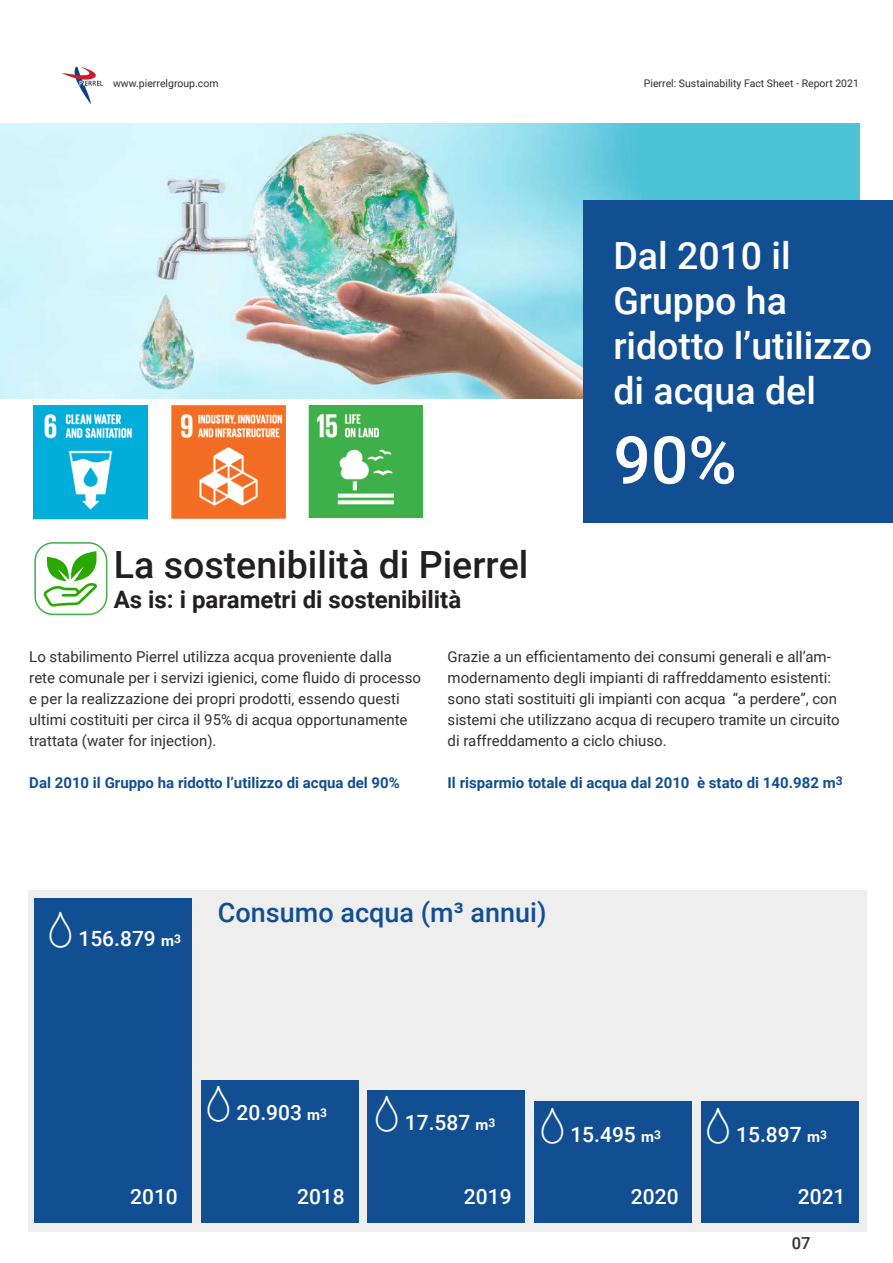
<style>
.page{position:relative;width:893px;height:1263px;background:#fff}
.page>*{position:absolute;margin:0;border:0;box-sizing:border-box;transform-origin:0 0}
.t1{font:500 66px "Roboto";color:#fff}
.t2{font:500 37.5px/45px "Roboto";color:#fff}
.t3{font:500 37.5px "Roboto";color:#231f20}
.t4{font:500 27px "Roboto";color:#124f92}
.t5{font:700 24px "Roboto";color:#231f20}
.t6{font:500 21px "Roboto";color:#fff}
.t7{font:500 16.5px "Roboto";color:#312f30}
.t8{font:15px/21px "Roboto";color:#312f30}
.t9{font:700 15px "Roboto";color:#124f92}
.t10{font:10.5px "Roboto";color:#312f30}
.s1{font-weight:700;font-size:15px}
.s2{font-weight:700;font-size:12px}
</style>
<div class="page">
<img style="left:62px;top:66px;width:40px;height:38px">
<div style="left:28px;top:890px;width:838px;height:341px;background:#eeeeef"></div>
<div style="left:0;top:123px;width:859px;height:276px;background:#4cc4d6"></div>
<img style="left:0;top:123px;width:641px;height:276px">
<div style="left:584px;top:200px;width:309px;height:322px;background:#124f92"></div>
<div style="left:34px;top:898px;width:158px;height:324px;background:#124f92"></div>
<div style="left:200px;top:1080px;width:158px;height:142px;background:#124f92"></div>
<div style="left:367px;top:1090px;width:158px;height:132px;background:#124f92"></div>
<div style="left:534px;top:1101px;width:158px;height:121px;background:#124f92"></div>
<div style="left:701px;top:1101px;width:158px;height:121px;background:#124f92"></div>
<img style="left:34px;top:405px;width:114px;height:114px">
<img style="left:171px;top:405px;width:115px;height:113px">
<img style="left:308px;top:405px;width:114px;height:113px">
<svg style="left:43px;top:551px;width:54px;height:56px"></svg>
<div style="left:34px;top:542px;width:73px;height:73px;border:2px solid #40ae49;border-radius:18px"></div>
<p class="t10" style="left:113px;top:76px;width:107px">www.pierrelgroup.com</p>
<p class="t10" style="left:644px;top:76px;width:217px">Pierrel: Sustainability Fact Sheet - Report 2021</p>
<h2 class="t3" style="left:114px;top:538px;width:416px">La sostenibilità di Pierrel</h2>
<h3 class="t5" style="left:114px;top:582px;width:349px">As is: i parametri di sostenibilità</h3>
<h2 class="t2" style="left:613px;top:232px;width:260px">Dal 2010 il<br>Gruppo ha ridotto l’utilizzo di acqua del</h2>
<h1 class="t1" style="left:613px;top:414px;width:125px">90%</h1>
<p class="t8" style="left:29px;top:646px;width:393px">Lo stabilimento Pierrel utilizza acqua proveniente dalla rete comunale per i servizi igienici, come fluido di processo e per la realizzazione dei propri prodotti, essendo questi ultimi costituiti per circa il 95% di acqua opportunamente trattata (water for injection).</p>
<p class="t9" style="left:29px;top:772px;width:372px">Dal 2010 il Gruppo ha ridotto l’utilizzo di acqua del 90%</p>
<p class="t8" style="left:448px;top:646px;width:394px">Grazie a un efficientamento dei consumi generali e all’am&shy;modernamento degli impianti di raffreddamento esistenti: sono stati sostituiti gli impianti con acqua “a perdere”, con sistemi che utilizzano acqua di recupero tramite un circuito di raffreddamento a ciclo chiuso.</p>
<p class="t9" style="left:448px;top:772px;width:396px">Il risparmio totale di acqua dal 2010 è stato di 140.982 m<sup>3</sup></p>
<h3 class="t6" style="left:42px;top:924px;width:140px">□156.879 <span class="s1">m</span><span class="s2">3</span></h3>
<h3 class="t4" style="left:218px;top:894px;width:330px">Consumo acqua (m³ annui)</h3>
<h3 class="t6" style="left:200px;top:1098px;width:128px">□20.903 <span class="s1">m</span><span class="s2">3</span></h3>
<h3 class="t6" style="left:369px;top:1108px;width:128px">□17.587 <span class="s1">m</span><span class="s2">3</span></h3>
<h3 class="t6" style="left:534px;top:1120px;width:128px">□15.495 <span class="s1">m</span><span class="s2">3</span></h3>
<h3 class="t6" style="left:700px;top:1120px;width:128px">□15.897 <span class="s1">m</span><span class="s2">3</span></h3>
<h3 class="t6" style="left:130px;top:1182px;width:49px">2010</h3>
<h3 class="t6" style="left:297px;top:1182px;width:49px">2018</h3>
<h3 class="t6" style="left:464px;top:1182px;width:49px">2019</h3>
<h3 class="t6" style="left:631px;top:1182px;width:49px">2020</h3>
<h3 class="t6" style="left:798px;top:1182px;width:49px">2021</h3>
<p class="t7" style="left:792px;top:1231px;width:20px">07</p>
</div>
